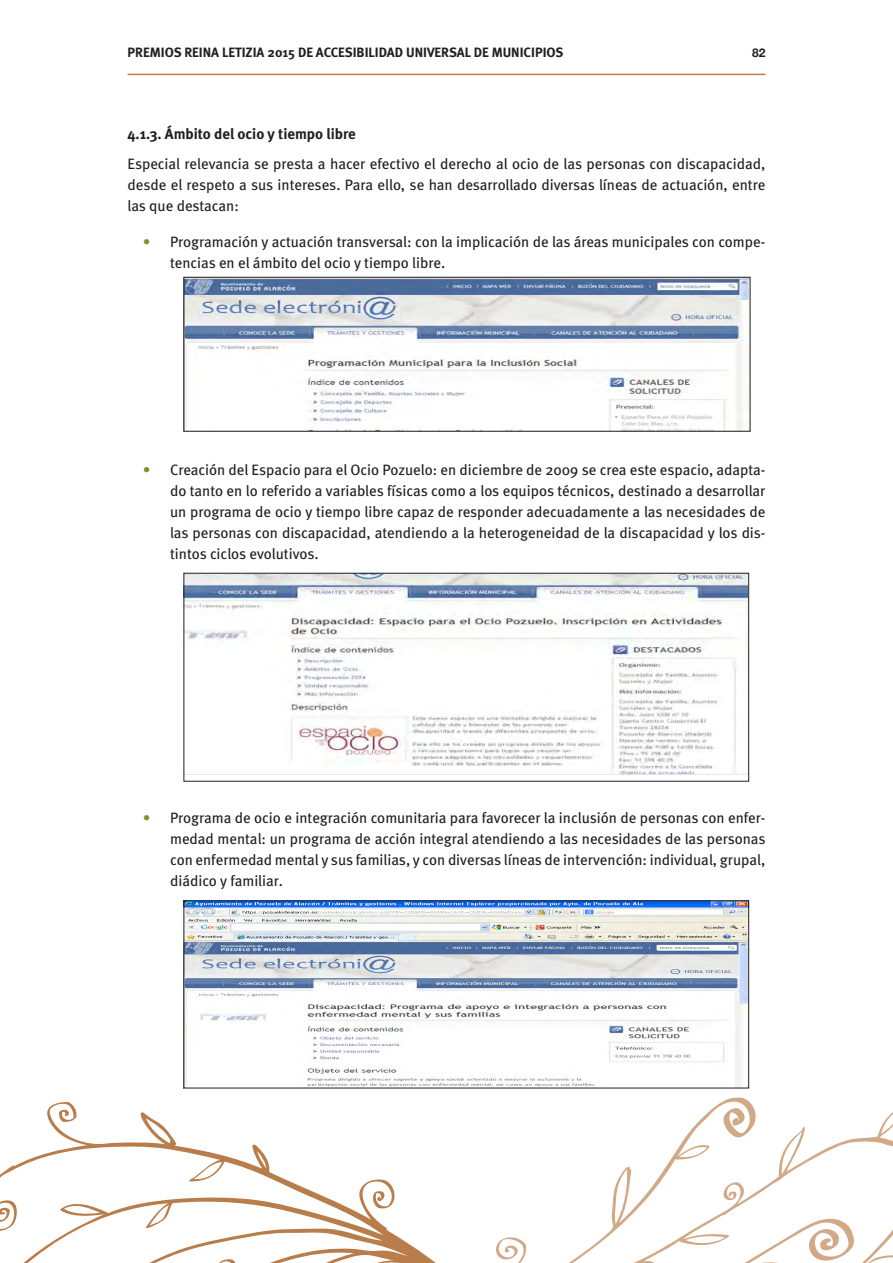
<style>
.page{position:relative;width:893px;height:1263px;background:#fff}
.page>*{position:absolute;margin:0;border:0;box-sizing:border-box;transform-origin:0 0}
.t1{font:15px/21px "Meta";color:#231f20;text-align:justify}
.Tit03{font:700 15px "Meta";color:#231f20}
.t2{font:700 13.5px "Meta";color:#231f20}
.t3{font:700 12px "Helvetica Neue";color:#231f20}
.s1{font-weight:700;color:#779623}
</style>
<div class="page">
<svg style="left:0;top:1102px;width:430px;height:161px"></svg>
<svg style="left:430px;top:1097px;width:463px;height:166px"></svg>
<hr style="left:128px;top:74px;width:637px;height:1px;background:#b87d4b">
<img style="left:186px;top:279px;width:562px;height:151px">
<div style="left:184px;top:277px;width:566px;height:155px;border:1px solid #231f20"></div>
<img style="left:186px;top:575px;width:561px;height:199px">
<div style="left:184px;top:573px;width:565px;height:209px;border:1px solid #231f20"></div>
<img style="left:186px;top:902px;width:561px;height:184px">
<p class="t2" style="left:128px;top:44px;width:437px">PREMIOS REINA LETIZIA 2015 DE ACCESIBILIDAD UNIVERSAL DE MUNICIPIOS</p>
<p class="t3" style="left:752px;top:42px;width:15px">82</p>
<p class="Tit03" style="left:128px;top:125px;width:230px">4.1.3. Ámbito del ocio y tiempo libre</p>
<p class="t1" style="left:128px;top:153px;width:639px">Especial relevancia se presta a hacer efectivo el derecho al ocio de las personas con discapacidad, desde el respeto a sus intereses. Para ello, se han desarrollado diversas líneas de actuación, entre las que destacan:</p>
<p class="t1" style="left:170px;top:231px;width:597px;text-indent:-27px"><span class="s1">•</span> Programación y actuación transversal: con la implicación de las áreas municipales con compe&shy;tencias en el ámbito del ocio y tiempo libre.</p>
<p class="t1" style="left:170px;top:459px;width:597px;text-indent:-27px"><span class="s1">•</span> Creación del Espacio para el Ocio Pozuelo: en diciembre de 2009 se crea este espacio, adapta&shy;do tanto en lo referido a variables físicas como a los equipos técnicos, destinado a desarrollar un programa de ocio y tiempo libre capaz de responder adecuadamente a las necesidades de las personas con discapacidad, atendiendo a la heterogeneidad de la discapacidad y los dis&shy;tintos ciclos evolutivos.</p>
<p class="t1" style="left:170px;top:807px;width:597px;text-indent:-27px"><span class="s1">•</span> Programa de ocio e integración comunitaria para favorecer la inclusión de personas con enfer&shy;medad mental: un programa de acción integral atendiendo a las necesidades de las personas con enfermedad mental y sus familias, y con diversas líneas de intervención: individual, grupal, diádico y familiar.</p>
</div>
